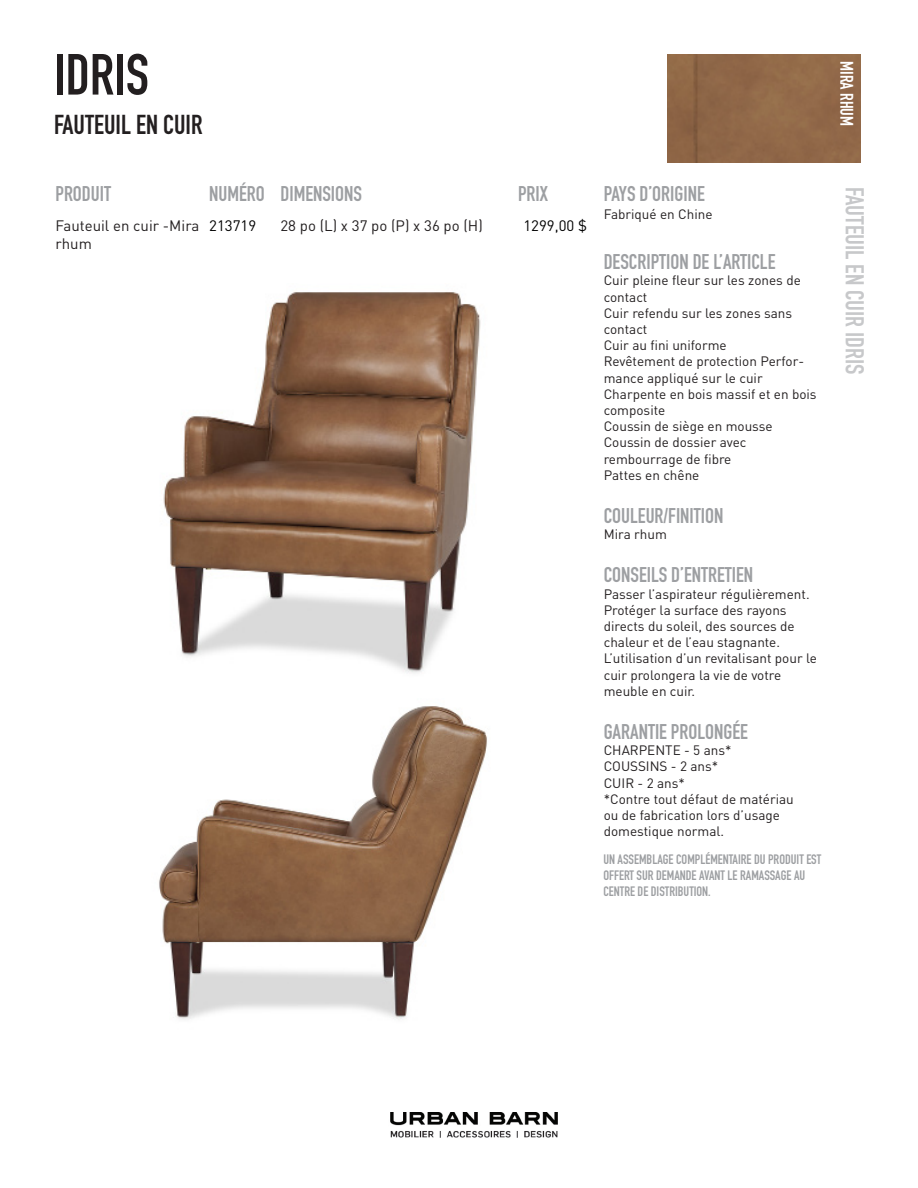
<style>
.page{position:relative;width:918px;height:1188px;background:#fff}
.page>*{position:absolute;margin:0;border:0;box-sizing:border-box;transform-origin:0 0}
.t1{font:57px "DIN Engschrift Std";color:#231f20}
.t2{font:27px "DIN Engschrift Std";color:#231f20}
.t3{font:25.5px "DIN Engschrift Std";color:#c7c8ca}
.t4{font:21px "DIN Engschrift Std";color:#9d9fa2}
.t5{font:18px "DIN Engschrift Std";color:#fff}
.t6{font:15px/18px "DINOT";color:#231f20}
.t7{font:15px "DINOT";color:#000}
.t8{font:13.5px/16.2px "DINOT";color:#231f20}
.t9{font:13.5px/16.2px "DIN Engschrift Std";color:#9d9fa2}
</style>
<div class="page">
<img style="left:390px;top:1113px;width:168px;height:25px">
<img style="left:163px;top:292px;width:318px;height:382px">
<div style="left:668px;top:54px;width:193px;height:109px;background:#906848"></div>
<img style="left:159px;top:706px;width:328px;height:314px">
<p class="t1" style="left:54px;top:41px;width:96px">IDRIS</p>
<p class="t2" style="left:54px;top:108px;width:150px">FAUTEUIL EN CUIR</p>
<p class="t5" style="left:857px;top:61px;width:67px;rotate:90deg">MIRA RHUM</p>
<p class="t4" style="left:56px;top:181px;width:57px">PRODUIT</p>
<p class="t4" style="left:209px;top:181px;width:57px">NUMÉRO</p>
<p class="t4" style="left:280px;top:181px;width:83px">DIMENSIONS</p>
<p class="t4" style="left:518px;top:181px;width:31px">PRIX</p>
<p class="t6" style="left:56px;top:216px;width:145px">Fauteuil en cuir -Mira rhum</p>
<p class="t7" style="left:209px;top:216px;width:48px">213719</p>
<p class="t6" style="left:280px;top:216px;width:204px">28 po (L) x 37 po (P) x 36 po (H)</p>
<p class="t7" style="left:523px;top:216px;width:65px">1299,00 $</p>
<p class="t4" style="left:604px;top:181px;width:103px">PAYS D’ORIGINE</p>
<p class="t8" style="left:604px;top:205px;width:110px">Fabriqué en Chine</p>
<p class="t4" style="left:604px;top:249px;width:173px">DESCRIPTION DE L’ARTICLE</p>
<p class="t8" style="left:604px;top:272px;width:199px">Cuir pleine fleur sur les zones de contact</p>
<p class="t8" style="left:604px;top:304px;width:190px">Cuir refendu sur les zones sans contact</p>
<p class="t8" style="left:604px;top:337px;width:125px">Cuir au fini uniforme</p>
<p class="t8" style="left:604px;top:353px;width:202px">Revêtement de protection Perfor&shy;mance appliqué sur le cuir</p>
<p class="t8" style="left:604px;top:385px;width:214px">Charpente en bois massif et en bois composite</p>
<p class="t8" style="left:604px;top:418px;width:170px">Coussin de siège en mousse</p>
<p class="t8" style="left:604px;top:434px;width:144px">Coussin de dossier avec rembourrage de fibre</p>
<p class="t8" style="left:604px;top:466px;width:97px">Pattes en chêne</p>
<p class="t4" style="left:604px;top:503px;width:121px">COULEUR/FINITION</p>
<p class="t8" style="left:604px;top:526px;width:65px">Mira rhum</p>
<p class="t4" style="left:604px;top:563px;width:151px">CONSEILS D’ENTRETIEN</p>
<p class="t8" style="left:604px;top:585px;width:207px">Passer l’aspirateur régulièrement.</p>
<p class="t8" style="left:604px;top:601px;width:193px">Protéger la surface des rayons directs du soleil, des sources de chaleur et de l’eau stagnante.</p>
<p class="t8" style="left:604px;top:650px;width:215px">L’utilisation d’un revitalisant pour le</p>
<p class="t8" style="left:604px;top:666px;width:179px">cuir prolongera la vie de votre meuble en cuir.</p>
<p class="t4" style="left:604px;top:719px;width:146px">GARANTIE PROLONGÉE</p>
<p class="t8" style="left:604px;top:742px;width:129px">CHARPENTE - 5 ans*</p>
<p class="t8" style="left:604px;top:758px;width:116px">COUSSINS - 2 ans*</p>
<p class="t8" style="left:604px;top:774px;width:83px">CUIR - 2 ans*</p>
<p class="t8" style="left:604px;top:790px;width:192px">*Contre tout défaut de matériau</p>
<p class="t8" style="left:604px;top:806px;width:178px">ou de fabrication lors d’usage</p>
<p class="t8" style="left:604px;top:823px;width:122px">domestique normal.</p>
<p class="t9" style="left:603px;top:851px;width:219px">UN ASSEMBLAGE COMPLÉMENTAIRE DU PRODUIT EST<br>OFFERT SUR DEMANDE AVANT LE RAMASSAGE AU<br>CENTRE DE DISTRIBUTION.</p>
<p class="t3" style="left:870px;top:187px;width:189px;rotate:90deg">FAUTEUIL EN CUIR IDRIS</p>
</div>
